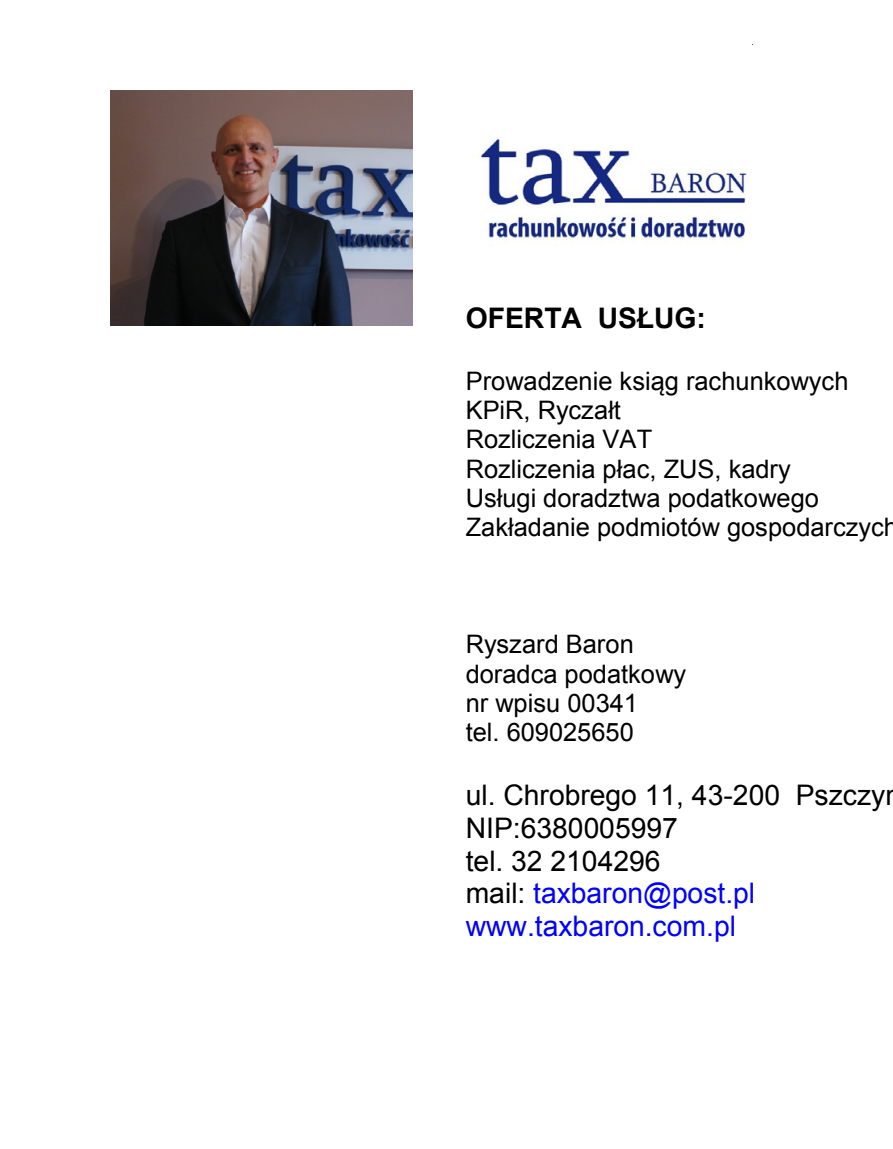
<style>
.page{position:relative;width:893px;height:1149px;background:#fff}
.page>*{position:absolute;margin:0;border:0;box-sizing:border-box;transform-origin:0 0}
.t1{font:28.35px/32.5px "Arial";color:#000}
.t2{font:700 28.35px "Arial";color:#000}
.t3{font:25.5px/29.2px "Arial";color:#000}
.t4{font:25.5px/29.2px "Arial";color:#000}
.s1{color:#00f}
</style>
<div class="page">
<img style="left:480px;top:139px;width:269px;height:101px">
<img style="left:110px;top:91px;width:303px;height:235px">
<p class="t2" style="left:466px;top:298px;width:242px">OFERTA USŁUG:</p>
<p class="t3" style="left:466px;top:366px;width:384px">Prowadzenie ksiąg rachunkowych<br>KPiR, Ryczałt</p>
<p class="t4" style="left:466px;top:425px;width:188px">Rozliczenia VAT</p>
<p class="t3" style="left:466px;top:454px;width:434px">Rozliczenia płac, ZUS, kadry<br>Usługi doradztwa podatkowego<br>Zakładanie podmiotów gospodarczych</p>
<p class="t4" style="left:466px;top:630px;width:222px">Ryszard Baron doradca podatkowy nr wpisu 00341<br>tel. 609025650</p>
<p class="t1" style="left:466px;top:779px;width:421px">ul. Chrobrego 11, 43-200 Pszczy<br>NIP:6380005997<br>tel. 32 2104296<br>mail: <span class="s1">taxbaron@post.pl www.taxbaron.com.pl</span></p>
</div>
